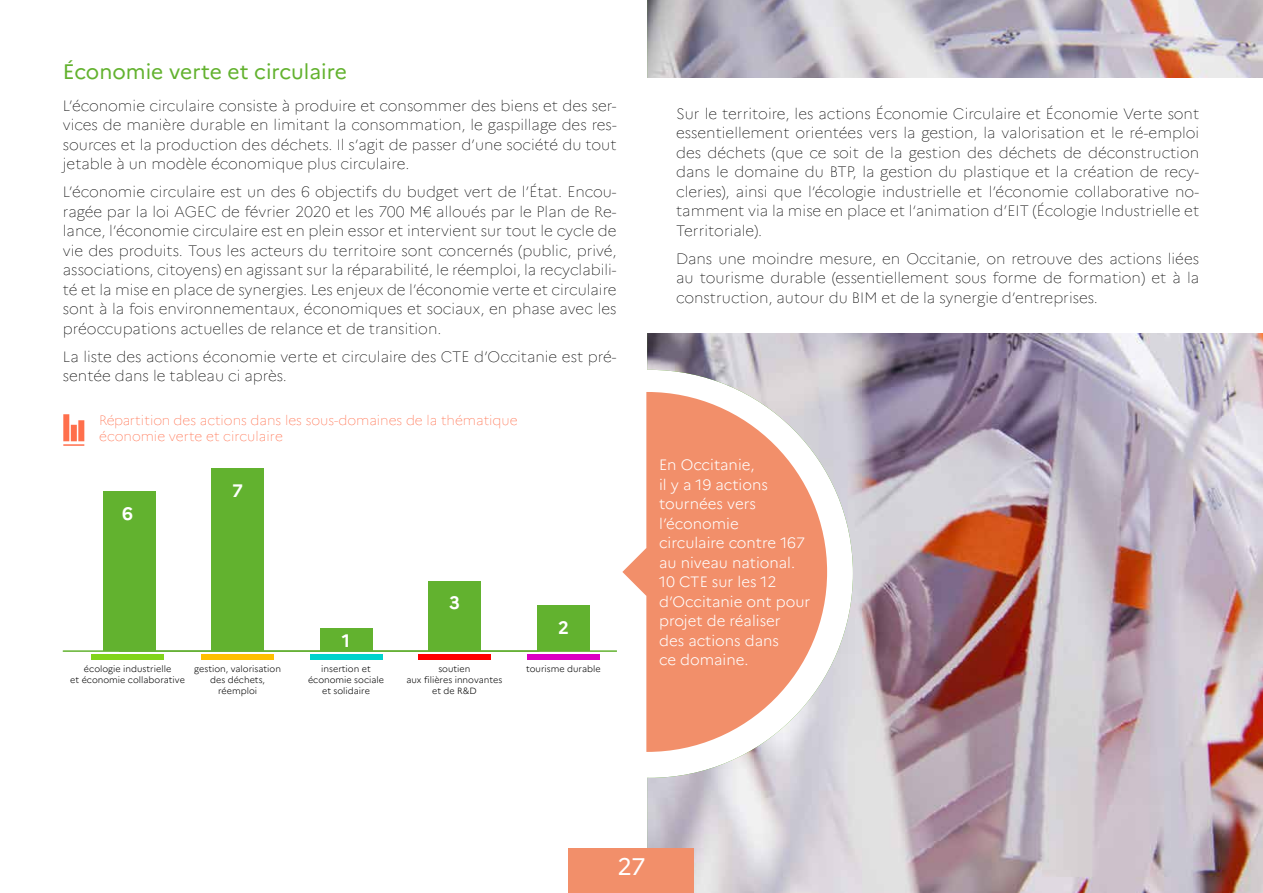
<style>
.page{position:relative;width:1263px;height:893px;background:#fff}
.page>*{position:absolute;margin:0;border:0;box-sizing:border-box;transform-origin:0 0}
.t1{font:24px "Marianne";color:#fff}
.t2{font:21px "Marianne";color:#63b22f}
.t3{font:700 18px "Marianne";color:#fff}
.t4{font:100 15px/19.5px "Marianne";color:#000;text-align:justify}
.t5{font:300 15px/19.5px "Marianne";color:#fff}
.t6{font:100 13.5px/16.2px "Marianne";color:#ff6f4c}
.t7{font:300 9px/10.8px "Marianne";color:#000;text-align:center}
</style>
<div class="page">
<img style="left:647px;top:0;width:616px;height:893px">
<div style="left:569px;top:848px;width:125px;height:45px;background:#f28f6a"></div>
<div style="left:537px;top:606px;width:53px;height:45px;background:#62b22f"></div>
<div style="left:428px;top:582px;width:53px;height:69px;background:#62b22f"></div>
<div style="left:320px;top:628px;width:52px;height:23px;background:#62b22f"></div>
<div style="left:211px;top:468px;width:53px;height:183px;background:#62b22f"></div>
<div style="left:103px;top:492px;width:53px;height:159px;background:#62b22f"></div>
<hr style="left:63px;top:650px;width:554px;height:2px;background:#62b22f">
<div style="left:310px;top:654px;width:72px;height:5px;background:#00d3cd"></div>
<div style="left:527px;top:654px;width:72px;height:5px;background:#dc00c3"></div>
<div style="left:92px;top:654px;width:72px;height:5px;background:#81d41a"></div>
<div style="left:418px;top:654px;width:72px;height:5px;background:#f00"></div>
<div style="left:202px;top:654px;width:72px;height:5px;background:#ffbf00"></div>
<svg style="left:63px;top:414px;width:21px;height:32px"></svg>
<div style="left:646px;top:78px;width:617px;height:255px;background:#fff"></div>
<svg style="left:622px;top:548px;width:24px;height:48px"></svg>
<svg style="left:646px;top:392px;width:181px;height:360px;background:#f1a386"></svg>
<h2 class="t2" style="left:63px;top:58px;width:285px">Économie verte et circulaire</h2>
<p class="t4" style="left:63px;top:96px;width:555px">L’économie circulaire consiste à produire et consommer des biens et des ser&shy;vices de manière durable en limitant la consommation, le gaspillage des res&shy;sources et la production des déchets. Il s’agit de passer d’une société du tout jetable à un modèle économique plus circulaire.</p>
<p class="t4" style="left:63px;top:182px;width:555px">L’économie circulaire est un des 6 objectifs du budget vert de l’État. Encou&shy;ragée par la loi AGEC de février 2020 et les 700 M€ alloués par le Plan de Re&shy;lance, l’économie circulaire est en plein essor et intervient sur tout le cycle de vie des produits. Tous les acteurs du territoire sont concernés (public, privé, associations, citoyens) en agissant sur la réparabilité, le réemploi, la recyclabili&shy;té et la mise en place de synergies. Les enjeux de l’économie verte et circulaire sont à la fois environnementaux, économiques et sociaux, en phase avec les préoccupations actuelles de relance et de transition.</p>
<p class="t4" style="left:63px;top:347px;width:555px">La liste des actions économie verte et circulaire des CTE d’Occitanie est pré&shy;sentée dans le tableau ci après.</p>
<p class="t6" style="left:99px;top:412px;width:420px">Répartition des actions dans les sous-domaines de la thématique économie verte et circulaire</p>
<p class="t3" style="left:122px;top:502px;width:12px">6</p>
<p class="t3" style="left:232px;top:479px;width:12px">7</p>
<p class="t3" style="left:342px;top:629px;width:10px">1</p>
<p class="t3" style="left:449px;top:592px;width:12px">3</p>
<p class="t3" style="left:558px;top:616px;width:12px">2</p>
<p class="t7" style="left:70px;top:663px;width:116px">écologie industrielle<br>et économie collaborative</p>
<p class="t7" style="left:194px;top:663px;width:88px">gestion, valorisation des déchets, réemploi</p>
<p class="t7" style="left:308px;top:663px;width:78px">insertion et économie sociale et solidaire</p>
<p class="t7" style="left:406px;top:663px;width:97px">soutien<br>aux filières innovantes et de R&amp;D</p>
<p class="t7" style="left:526px;top:663px;width:76px">tourisme durable</p>
<p class="t4" style="left:676px;top:104px;width:525px">Sur le territoire, les actions Économie Circulaire et Économie Verte sont essentiellement orientées vers la gestion, la valorisation et le ré-emploi des déchets (que ce soit de la gestion des déchets de déconstruction dans le domaine du BTP, la gestion du plastique et la création de recy&shy;cleries), ainsi que l’écologie industrielle et l’économie collaborative no&shy;tamment via la mise en place et l‘animation d’EIT (Écologie Industrielle et Territoriale).</p>
<p class="t4" style="left:676px;top:249px;width:524px">Dans une moindre mesure, en Occitanie, on retrouve des actions liées au tourisme durable (essentiellement sous forme de formation) et à la construction, autour du BIM et de la synergie d’entreprises.</p>
<p class="t5" style="left:659px;top:455px;width:153px">En Occitanie,<br>il y a 19 actions tournées vers l’économie<br>circulaire contre 167 au niveau national.<br>10 CTE sur les 12 d’Occitanie ont pour projet de réaliser<br>des actions dans<br>ce domaine.</p>
<h1 class="t1" style="left:617px;top:852px;width:30px">27</h1>
</div>
